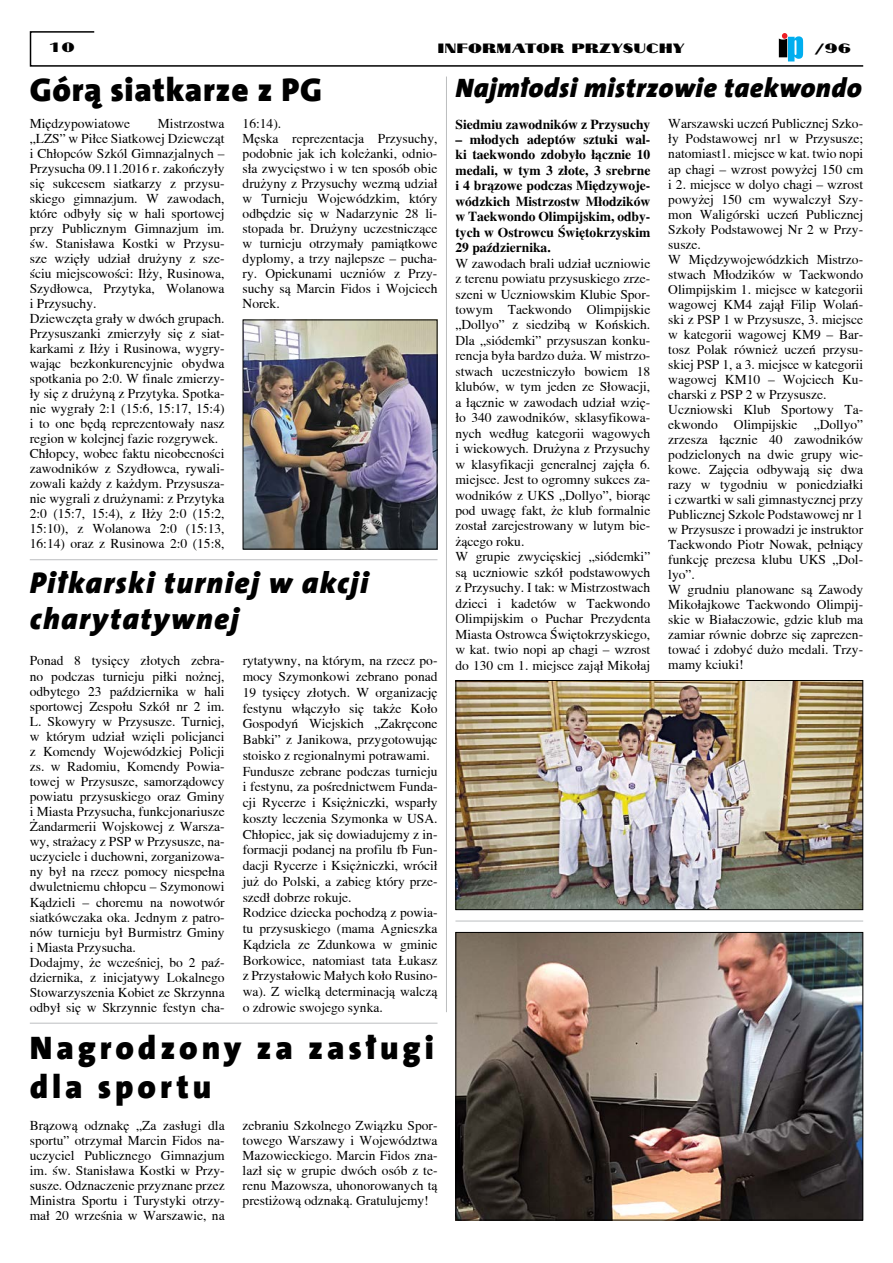
<style>
.page{position:relative;width:893px;height:1263px;background:#fff}
.page>*{position:absolute;margin:0;border:0;box-sizing:border-box;transform-origin:0 0}
.t1{font:900 33px/39.6px "The Sans CEB9";letter-spacing:.12em;color:#000}
.t2{font:900 33px "The Sans CEB9";letter-spacing:.025em;color:#000}
.t3{font:italic 900 30px/36px "The Sans CEB9";letter-spacing:.05em;color:#000}
.t4{font:italic 900 27px "The Sans CEB9";letter-spacing:.02em;color:#000}
.t5{font:13.5px/15px "Toronto";color:#000}
.t6{font:700 13.5px/15.5px "Toronto";color:#000;text-align:justify}
.t7{font:13.5px "Cyklop";color:#000}
</style>
<div class="page">
<hr style="left:30px;top:559px;width:407px;height:1px;background:#bcbec0">
<hr style="left:455px;top:921px;width:408px;height:1px;background:#bcbec0">
<hr style="left:30px;top:1023px;width:407px;height:1px;background:#bcbec0">
<svg style="left:29px;top:31px;width:835px;height:36px"></svg>
<hr style="left:446px;top:77px;width:1px;height:935px;background:#bcbec0">
<img style="left:457px;top:934px;width:404px;height:284px">
<div style="left:455px;top:932px;width:408px;height:288px;border:1px solid #000"></div>
<img style="left:245px;top:322px;width:190px;height:225px">
<div style="left:243px;top:320px;width:194px;height:229px;border:1px solid #000"></div>
<img style="left:457px;top:682px;width:404px;height:226px">
<div style="left:455px;top:680px;width:408px;height:230px;border:1px solid #000"></div>
<p class="t7" style="left:48px;top:37px;width:28px">10</p>
<p class="t7" style="left:437px;top:37px;width:249px">INFORMATOR PRZYSUCHY</p>
<p class="t7" style="left:815px;top:37px;width:38px">/96</p>
<h3 class="t4" style="left:455px;top:71px;width:408px">Najmłodsi mistrzowie taekwondo</h3>
<p class="t6" style="left:455px;top:116px;width:196px">Siedmiu zawodników z Przysuchy</p>
<p class="t6" style="left:455px;top:132px;width:196px">– młodych adeptów sztuki wal&shy;ki taekwondo zdobyło łącznie 10 medali, w tym 3 złote, 3 srebrne i 4 brązowe podczas Międzywoje&shy;wódzkich Mistrzostw Młodzików w Taekwondo Olimpijskim, odby&shy;tych w Ostrowcu Świętokrzyskim 29 października.</p>
<p class="t5" style="left:455px;top:255px;width:196px;line-height:15.5px">W zawodach brali udział uczniowie z terenu powiatu przysuskiego zrze&shy;szeni w Uczniowskim Klubie Spor&shy;towym Taekwondo Olimpijskie „Dollyo” z siedzibą w Końskich.<br>Dla „siódemki” przysuszan konku&shy;rencja była bardzo duża. W mistrzo&shy;stwach uczestniczyło bowiem 18 klubów, w tym jeden ze Słowacji, a łącznie w zawodach udział wzię&shy;ło 340 zawodników, sklasyfikowa&shy;nych według kategorii wagowych i wiekowych. Drużyna z Przysuchy w klasyfikacji generalnej zajęła 6. miejsce. Jest to ogromny sukces za&shy;wodników z UKS „Dollyo”, biorąc pod uwagę fakt, że klub formalnie został zarejestrowany w lutym bie&shy;żącego roku.<br>W grupie zwycięskiej „siódemki” są uczniowie szkół podstawowych z Przysuchy. I tak: w Mistrzostwach dzieci i kadetów w Taekwondo<br>Olimpijskim o Puchar Prezydenta<br>Miasta Ostrowca Świętokrzyskiego, w kat. twio nopi ap chagi – wzrost do 130 cm 1. miejsce zajął Mikołaj</p>
<h1 class="t2" style="left:30px;top:70px;width:294px">Górą siatkarze z PG</h1>
<p class="t5" style="left:30px;top:116px;width:102px">Międzypowiatowe</p>
<p class="t5" style="left:30px;top:116px;width:196px;text-indent:128px">Mistrzostwa „LZS” w Piłce Siatkowej Dziewcząt i Chłopców Szkól Gimnazjalnych –<br>Przysucha 09.11.2016 r. zakończyły się sukcesem siatkarzy z przysu&shy;skiego gimnazjum. W zawodach, które odbyły się w hali sportowej przy Publicznym Gimnazjum im. św. Stanisława Kostki w Przysu&shy;sze wzięły udział drużyny z sze&shy;ściu miejscowości: Iłży, Rusinowa,<br>Szydłowca, Przytyka, Wolanowa i Przysuchy.<br>Dziewczęta grały w dwóch grupach.<br>Przysuszanki zmierzyły się z siat&shy;karkami z Iłży i Rusinowa, wygry&shy;wając bezkonkurencyjnie obydwa spotkania po 2:0. W finale zmierzy&shy;ły się z drużyną z Przytyka. Spotka&shy;nie wygrały 2:1 (15:6, 15:17, 15:4) i to one będą reprezentowały nasz region w kolejnej fazie rozgrywek.<br>Chłopcy, wobec faktu nieobecności zawodników z Szydłowca, rywali&shy;zowali każdy z każdym. Przysusza&shy;nie wygrali z drużynami: z Przytyka<br>2:0 (15:7, 15:4), z Iłży 2:0 (15:2,<br>15:10), z Wolanowa 2:0 (15:13,<br>16:14) oraz z Rusinowa 2:0 (15:8,</p>
<p class="t5" style="left:243px;top:116px;width:196px">16:14).<br>Męska reprezentacja Przysuchy, podobnie jak ich koleżanki, odnio&shy;sła zwycięstwo i w ten sposób obie drużyny z Przysuchy wezmą udział w Turnieju Wojewódzkim, który odbędzie się w Nadarzynie 28 li&shy;stopada br. Drużyny uczestniczące w turnieju otrzymały pamiątkowe dyplomy, a trzy najlepsze – pucha&shy;ry. Opiekunami uczniów z Przy&shy;suchy są Marcin Fidos i Wojciech<br>Norek.</p>
<h2 class="t3" style="left:30px;top:566px;width:340px">Piłkarski turniej w akcji charytatywnej</h2>
<p class="t5" style="left:30px;top:653px;width:196px">Ponad 8 tysięcy złotych zebra&shy;no podczas turnieju piłki nożnej, odbytego 23 października w hali sportowej Zespołu Szkół nr 2 im.<br>L. Skowyry w Przysusze. Turniej, w którym udział wzięli policjanci z Komendy Wojewódzkiej Policji zs. w Radomiu, Komendy Powia&shy;towej w Przysusze, samorządowcy powiatu przysuskiego oraz Gminy i Miasta Przysucha, funkcjonariusze<br>Żandarmerii Wojskowej z Warsza&shy;wy, strażacy z PSP w Przysusze, na&shy;uczyciele i duchowni, zorganizowa&shy;ny był na rzecz pomocy niespełna dwuletniemu chłopcu – Szymonowi<br>Kądzieli – choremu na nowotwór siatkówczaka oka. Jednym z patro&shy;nów turnieju był Burmistrz Gminy i Miasta Przysucha.<br>Dodajmy, że wcześniej, bo 2 paź&shy;dziernika, z inicjatywy Lokalnego<br>Stowarzyszenia Kobiet ze Skrzynna odbył się w Skrzynnie festyn cha-</p>
<p class="t5" style="left:243px;top:653px;width:196px;line-height:15.8px">rytatywny, na którym, na rzecz po&shy;mocy Szymonkowi zebrano ponad<br>19 tysięcy złotych. W organizację festynu włączyło się także Koło<br>Gospodyń Wiejskich „Zakręcone<br>Babki” z Janikowa, przygotowując stoisko z regionalnymi potrawami.<br>Fundusze zebrane podczas turnieju i festynu, za pośrednictwem Funda&shy;cji Rycerze i Księżniczki, wsparły koszty leczenia Szymonka w USA.<br>Chłopiec, jak się dowiadujemy z in&shy;formacji podanej na profilu fb Fun&shy;dacji Rycerze i Księżniczki, wrócił już do Polski, a zabieg który prze&shy;szedł dobrze rokuje.<br>Rodzice dziecka pochodzą z powia&shy;tu przysuskiego (mama Agnieszka<br>Kądziela ze Zdunkowa w gminie<br>Borkowice, natomiast tata Łukasz z Przystałowic Małych koło Rusino&shy;wa). Z wielką determinacją walczą o zdrowie swojego synka.</p>
<p class="t5" style="left:668px;top:116px;width:196px">Warszawski uczeń Publicznej Szko&shy;ły Podstawowej nr1 w Przysusze; natomiast1. miejsce w kat. twio nopi ap chagi – wzrost powyżej 150 cm i 2. miejsce w dolyo chagi – wzrost powyżej 150 cm wywalczył Szy&shy;mon Waligórski uczeń Publicznej<br>Szkoły Podstawowej Nr 2 w Przy&shy;susze.<br>W Międzywojewódzkich Mistrzo&shy;stwach Młodzików w Taekwondo<br>Olimpijskim 1. miejsce w kategorii wagowej KM4 zajął Filip Wolań&shy;ski z PSP 1 w Przysusze, 3. miejsce w kategorii wagowej KM9 – Bar&shy;tosz Polak również uczeń przysu&shy;skiej PSP 1, a 3. miejsce w kategorii wagowej KM10 – Wojciech Ku&shy;charski z PSP 2 w Przysusze.<br>Uczniowski Klub Sportowy Ta&shy;ekwondo Olimpijskie „Dollyo” zrzesza łącznie 40 zawodników podzielonych na dwie grupy wie&shy;kowe. Zajęcia odbywają się dwa razy w tygodniu w poniedziałki i czwartki w sali gimnastycznej przy<br>Publicznej Szkole Podstawowej nr 1 w Przysusze i prowadzi je instruktor<br>Taekwondo Piotr Nowak, pełniący funkcję prezesa klubu UKS „Dol&shy;lyo”.<br>W grudniu planowane są Zawody<br>Mikołajkowe Taekwondo Olimpij&shy;skie w Białaczowie, gdzie klub ma zamiar równie dobrze się zaprezen&shy;tować i zdobyć dużo medali. Trzy&shy;mamy kciuki!</p>
<h1 class="t1" style="left:30px;top:1029px;width:406px">Nagrodzony za zasługi dla sportu</h1>
<p class="t5" style="left:30px;top:1118px;width:196px;text-align:justify">Brązową odznakę „Za zasługi dla sportu” otrzymał Marcin Fidos na&shy;uczyciel Publicznego Gimnazjum im. św. Stanisława Kostki w Przy&shy;susze. Odznaczenie przyznane przez Ministra Sportu i Turystyki otrzy&shy;mał 20 września w Warszawie, na</p>
<p class="t5" style="left:243px;top:1118px;width:196px;text-align:justify">zebraniu Szkolnego Związku Spor&shy;towego Warszawy i Województwa Mazowieckiego. Marcin Fidos zna&shy;lazł się w grupie dwóch osób z te&shy;renu Mazowsza, uhonorowanych tą prestiżową odznaką. Gratulujemy!</p>
</div>
